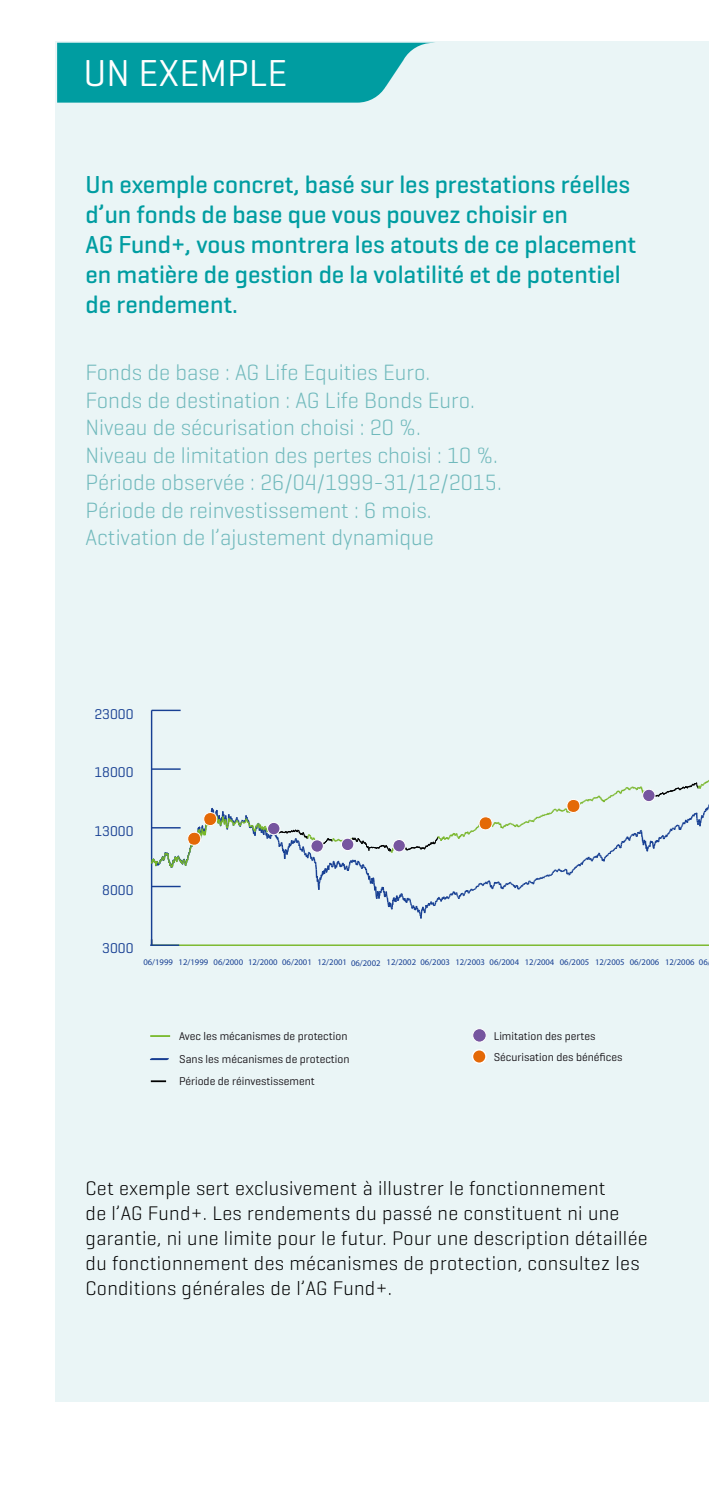
<style>
.page{position:relative;width:709px;height:1489px;background:#fff}
.page>*{position:absolute;margin:0;border:0;box-sizing:border-box;transform-origin:0 0}
.t1{font:38.25px "Geogrotesque";color:#fff}
.t2{font:500 25px/30px "Geogrotesque";color:#009da1}
.t3{font:300 22.5px/27.5px "Geogrotesque";color:#70b9bc}
.t4{font:300 20px/25px "Geogrotesque";letter-spacing:.015em;color:#000}
.t5{font:14.5px "Geogrotesque";color:#173f93}
.t6{font:11.5px/23px "Geogrotesque";color:#141015}
.t7{font:8.75px "Myriad Pro";color:#173f93}
</style>
<div class="page">
<div style="left:55px;top:42px;width:654px;height:1359px;background:#eaf5f6"></div>
<svg style="left:57px;top:43px;width:373px;height:60px;background:#17a5a9"></svg>
<hr style="left:152px;top:944px;width:557px;height:1px;background:#78b728">
<hr style="left:151px;top:710px;width:1px;height:235px;background:#173f93">
<svg style="left:150px;top:939px;width:29px;height:6px"></svg>
<svg style="left:152px;top:768px;width:29px;height:1px"></svg>
<hr style="left:152px;top:709px;width:29px;height:2px;background:#173f93">
<svg style="left:150px;top:1035px;width:20px;height:1px"></svg>
<svg style="left:150px;top:1058px;width:19px;height:2px"></svg>
<svg style="left:151px;top:1080px;width:15px;height:2px"></svg>
<div style="left:473px;top:1028px;width:13px;height:14px;background:#76559f;border-radius:50%"></div>
<div style="left:472px;top:1028px;width:14px;height:14px;border:1px solid #fff;border-radius:50%"></div>
<svg style="left:472px;top:1049px;width:14px;height:14px"></svg>
<div style="left:472px;top:1048px;width:14px;height:15px;border:1px solid #fff;border-radius:50%"></div>
<svg style="left:151px;top:779px;width:558px;height:139px"></svg>
<div style="left:267px;top:822px;width:13px;height:12px;background:#76559f;border-radius:50%"></div>
<div style="left:267px;top:821px;width:13px;height:14px;border:1px solid #fff;border-radius:50%"></div>
<div style="left:311px;top:839px;width:12px;height:13px;background:#76559f;border-radius:50%"></div>
<div style="left:310px;top:839px;width:14px;height:13px;border:1px solid #fff;border-radius:50%"></div>
<div style="left:341px;top:838px;width:13px;height:12px;background:#76559f;border-radius:50%"></div>
<div style="left:341px;top:837px;width:13px;height:14px;border:1px solid #fff;border-radius:50%"></div>
<div style="left:393px;top:839px;width:12px;height:13px;background:#76559f;border-radius:50%"></div>
<div style="left:392px;top:839px;width:14px;height:13px;border:1px solid #fff;border-radius:50%"></div>
<div style="left:642px;top:789px;width:13px;height:12px;background:#76559f;border-radius:50%"></div>
<div style="left:642px;top:788px;width:13px;height:14px;border:1px solid #fff;border-radius:50%"></div>
<svg style="left:55px;top:1401px;width:654px;height:1px"></svg>
<h1 class="t1" style="left:83px;top:49px;width:205px">UN EXEMPLE</h1>
<p class="t2" style="left:86px;top:168px;width:552px">Un exemple concret, basé sur les prestations réelles d’un fonds de base que vous pouvez choisir en<br>AG Fund+, vous montrera les atouts de ce placement en matière de gestion de la volatilité et de potentiel de rendement.</p>
<p class="t3" style="left:86px;top:358px;width:418px">Fonds de base : AG Life Equities Euro.<br>Fonds de destination : AG Life Bonds Euro.<br>Niveau de sécurisation choisi : 20 %.<br>Niveau de limitation des pertes choisi : 10 %.<br>Période observée : 26/04/1999-31/12/2015.<br>Période de reinvestissement : 6 mois.<br>Activation de l’ajustement dynamique</p>
<p class="t5" style="left:94px;top:704px;width:41px">23000</p>
<p class="t5" style="left:94px;top:763px;width:41px">18000</p>
<p class="t5" style="left:94px;top:822px;width:41px">13000</p>
<p class="t5" style="left:102px;top:880px;width:33px">8000</p>
<p class="t5" style="left:102px;top:939px;width:33px">3000</p>
<p class="t7" style="left:143px;top:957px;width:566px">06/1999 12/1999 06/2000 12/2000 06/2001 12/2001 06/2002 12/2002 06/2003 12/2003 06/2004 12/2004 06/2005 12/2005 06/2006 12/2006 06</p>
<p class="t6" style="left:179px;top:1023px;width:172px">Avec les mécanismes de protection<br>Sans les mécanismes de protection</p>
<p class="t6" style="left:493px;top:1024px;width:130px;line-height:21px">Limitation des pertes<br>Sécurisation des bénéfices</p>
<p class="t6" style="left:179px;top:1069px;width:137px">Période de réinvestissement</p>
<p class="t4" style="left:86px;top:1174px;width:563px">Cet exemple sert exclusivement à illustrer le fonctionnement<br>de l’AG Fund+. Les rendements du passé ne constituent ni une garantie, ni une limite pour le futur. Pour une description détaillée du fonctionnement des mécanismes de protection, consultez les Conditions générales de l’AG Fund+.</p>
</div>
